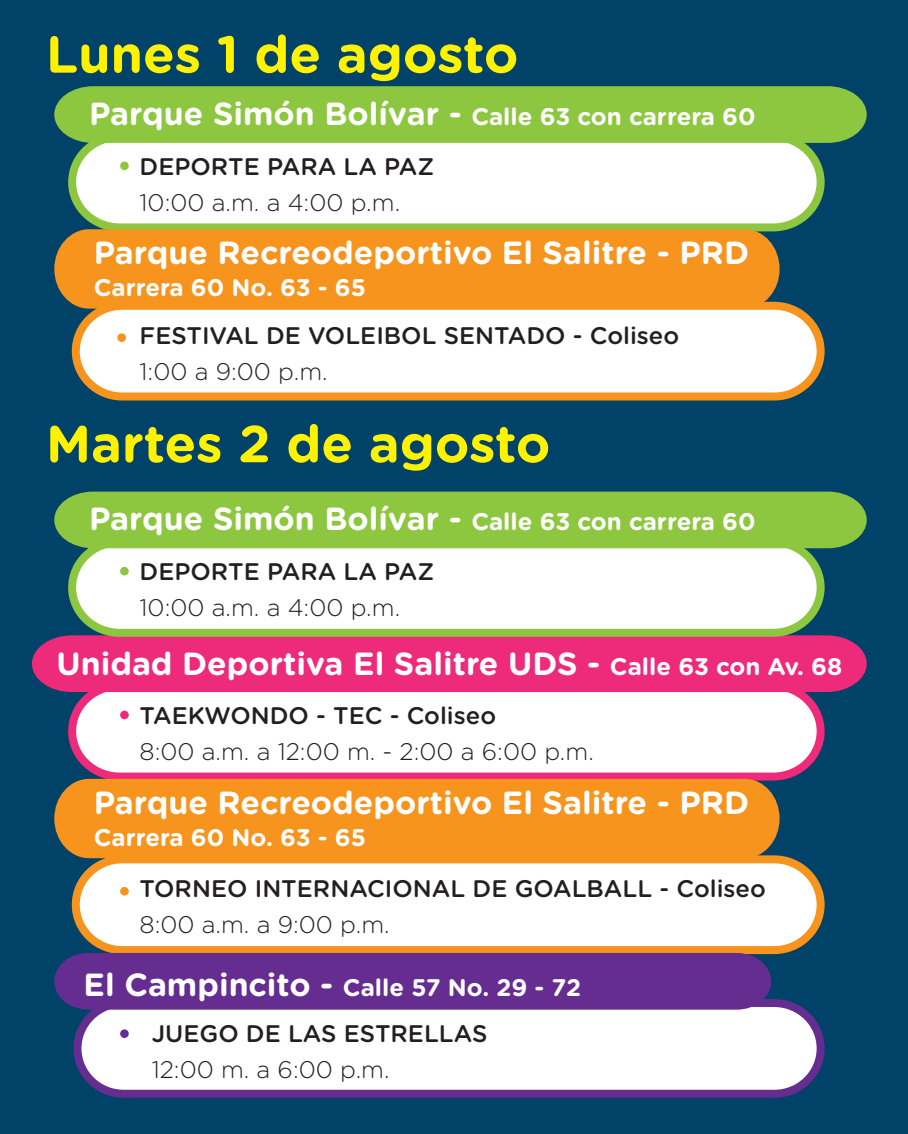
<style>
.page{position:relative;width:908px;height:1134px;background:#fff}
.page>*{position:absolute;margin:0;border:0;box-sizing:border-box;transform-origin:0 0}
.t1{font:700 52px "Gotham Rounded";color:#fff200}
.t2{font:700 32px "Gotham Rounded";color:#fff}
.t3{font:500 24px "Gotham Rounded";color:#231f20}
.t4{font:300 24px "Gotham Rounded";color:#231f20}
.t5{font:700 24px "Gotham Rounded";color:#fff}
.s1{font-size:24px}
.s2{font-size:32px}
</style>
<div class="page">
<div style="left:0;top:0;width:907px;height:1134px;background:#004268"></div>
<svg style="left:68px;top:692px;width:759px;height:89px;background:#f6e6ee"></svg>
<div style="left:76px;top:306px;width:744px;height:90px;background:#fff;border-radius:46px"></div>
<div style="left:72px;top:302px;width:752px;height:98px;border:8px solid #f7941e;border-radius:46px"></div>
<div style="left:120px;top:711px;width:9px;height:8px;background:#ee2a7b;border-radius:50%"></div>
<div style="left:32px;top:635px;width:834px;height:57px;background:#ee2a7b"></div>
<svg style="left:64px;top:548px;width:764px;height:93px;background:#eae9e0"></svg>
<div style="left:120px;top:567px;width:9px;height:8px;background:#8dc63f;border-radius:50%"></div>
<div style="left:54px;top:492px;width:812px;height:56px;background:#8dc63f"></div>
<svg style="left:68px;top:143px;width:757px;height:88px;background:#eff5eb"></svg>
<div style="left:120px;top:162px;width:9px;height:8px;background:#8dc63f;border-radius:50%"></div>
<div style="left:54px;top:86px;width:812px;height:57px;background:#8dc63f"></div>
<div style="left:117px;top:333px;width:9px;height:9px;background:#f7941e;border-radius:50%"></div>
<div style="left:54px;top:229px;width:725px;height:80px;background:#f7941e"></div>
<div style="left:76px;top:859px;width:744px;height:91px;background:#fff;border-radius:46px"></div>
<div style="left:72px;top:855px;width:752px;height:99px;border:8px solid #f7941e;border-radius:46px"></div>
<div style="left:120px;top:887px;width:9px;height:8px;background:#f7941e;border-radius:50%"></div>
<div style="left:54px;top:779px;width:725px;height:79px;background:#f7941e"></div>
<div style="left:77px;top:1003px;width:743px;height:91px;background:#fff;border-radius:46px"></div>
<div style="left:73px;top:999px;width:751px;height:99px;border:8px solid #662d91;border-radius:46px"></div>
<div style="left:120px;top:1029px;width:9px;height:9px;background:#662d91;border-radius:50%"></div>
<div style="left:54px;top:953px;width:716px;height:57px;background:#662d91"></div>
<h1 class="t1" style="left:46px;top:16px;width:474px">Lunes 1 de agosto</h1>
<p class="t2" style="left:89px;top:90px;width:667px">Parque Simón Bolívar - <span class="s1">Calle 63 con carrera 60</span></p>
<p class="t3" style="left:139px;top:149px;width:296px">DEPORTE PARA LA PAZ</p>
<p class="t4" style="left:139px;top:186px;width:262px">10:00 a.m. a 4:00 p.m.</p>
<p class="t2" style="left:94px;top:230px;width:656px">Parque Recreodeportivo El Salitre - PRD</p>
<p class="t5" style="left:94px;top:270px;width:274px">Carrera 60 No. 63 - 65</p>
<p class="t3" style="left:139px;top:318px;width:541px">FESTIVAL DE VOLEIBOL SENTADO - Coliseo</p>
<p class="t4" style="left:139px;top:355px;width:189px">1:00 a 9:00 p.m.</p>
<h1 class="t1" style="left:46px;top:406px;width:505px">Martes 2 de agosto</h1>
<p class="t2" style="left:89px;top:495px;width:667px">Parque Simón Bolívar - <span class="s1">Calle 63 con carrera 60</span></p>
<p class="t3" style="left:139px;top:554px;width:296px">DEPORTE PARA LA PAZ</p>
<p class="t4" style="left:139px;top:591px;width:262px">10:00 a.m. a 4:00 p.m.</p>
<p class="t2" style="left:56px;top:640px;width:786px">Unidad Deportiva El Salitre UDS - <span class="s1">Calle 63 con Av. 68</span></p>
<p class="t3" style="left:139px;top:698px;width:358px">TAEKWONDO - TEC - Coliseo</p>
<p class="t4" style="left:139px;top:735px;width:455px">8:00 a.m. a 12:00 m. - 2:00 a 6:00 p.m.</p>
<p class="t2" style="left:94px;top:779px;width:656px">Parque Recreodeportivo El Salitre - PRD</p>
<p class="t5" style="left:94px;top:820px;width:274px">Carrera 60 No. 63 - 65</p>
<p class="t3" style="left:139px;top:872px;width:627px">TORNEO INTERNACIONAL DE GOALBALL - Coliseo</p>
<p class="t4" style="left:139px;top:909px;width:251px">8:00 a.m. a 9:00 p.m.</p>
<p class="t5" style="left:84px;top:970px;width:498px"><span class="s2">El Campincito -</span> Calle 57 No. 29 - 72</p>
<p class="t3" style="left:152px;top:1017px;width:337px">JUEGO DE LAS ESTRELLAS</p>
<p class="t4" style="left:152px;top:1054px;width:239px">12:00 m. a 6:00 p.m.</p>
</div>
